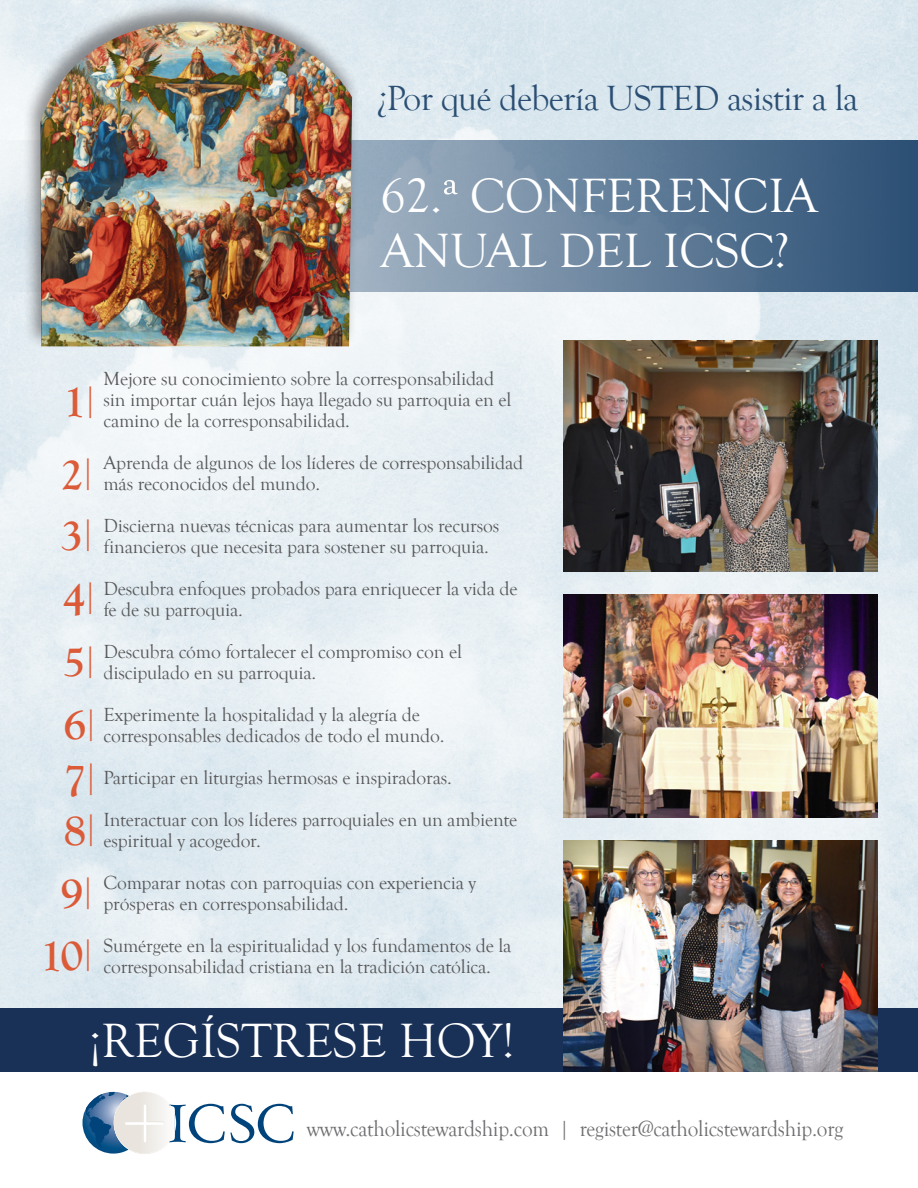
<style>
.page{position:relative;width:918px;height:1188px;background:#fff}
.page>*{position:absolute;margin:0;border:0;box-sizing:border-box;transform-origin:0 0}
.t1{font:49.5px/54.8px "Goudy Old Style T";color:#fff}
.t2{font:700 44.85px "Goudy Old Style T";color:#db5b38}
.t3{font:36px "Goudy Old Style T";letter-spacing:-.02em;color:#2b4f74}
.t4{font:22.5px "Goudy Old Style T";letter-spacing:-.01em;color:#6c6d70;scale:.94 1}
.t5{font:19.5px/21px "Goudy Old Style T";letter-spacing:-.01em;color:#57585a}
.s1{font-size:57px}
.s2{font-size:39px}
</style>
<div class="page">
<img style="left:0;top:0;width:918px;height:1009px">
<svg style="left:0;top:140px;width:918px;height:152px;background:#69839d"></svg>
<svg style="left:82px;top:1092px;width:212px;height:62px"></svg>
<hr style="left:145px;top:1104px;width:2px;height:38px;background:#e9e5de">
<hr style="left:125px;top:1121px;width:39px;height:3px;background:#e9e5de">
<hr style="left:125px;top:1122px;width:39px;height:3px;background:#fff">
<hr style="left:144px;top:1104px;width:2px;height:38px;background:#fff">
<div style="left:0;top:1009px;width:918px;height:63px;background:#193057"></div>
<div style="left:23px;top:0;width:337px;height:349px;background:#231f20;opacity:.48"></div>
<img style="left:41px;top:22px;width:311px;height:324px">
<img style="left:563px;top:340px;width:315px;height:231px">
<img style="left:563px;top:594px;width:315px;height:224px">
<img style="left:563px;top:841px;width:315px;height:231px">
<p class="t3" style="left:377px;top:78px;width:483px">¿Por qué debería USTED asistir a la</p>
<p class="t1" style="left:381px;top:170px;width:438px">62.<span class="s1">ª</span> CONFERENCIA<br>ANUAL DEL ICSC?</p>
<p class="t2" style="left:63px;top:376px;width:34px">1<span class="s2">|</span></p>
<p class="t2" style="left:61px;top:449px;width:34px">2<span class="s2">|</span></p>
<p class="t2" style="left:61px;top:510px;width:34px">3<span class="s2">|</span></p>
<p class="t2" style="left:63px;top:573px;width:34px">4<span class="s2">|</span></p>
<p class="t2" style="left:63px;top:636px;width:34px">5<span class="s2">|</span></p>
<p class="t2" style="left:64px;top:699px;width:34px">6<span class="s2">|</span></p>
<p class="t2" style="left:64px;top:754px;width:34px">7<span class="s2">|</span></p>
<p class="t2" style="left:64px;top:805px;width:34px">8<span class="s2">|</span></p>
<p class="t2" style="left:61px;top:868px;width:34px">9<span class="s2">|</span></p>
<p class="t2" style="left:40px;top:930px;width:54px">10<span class="s2">|</span></p>
<p class="t5" style="left:104px;top:369px;width:409px">Mejore su conocimiento sobre la corresponsabilidad sin importar cuán lejos haya llegado su parroquia en el camino de la corresponsabilidad.</p>
<p class="t5" style="left:104px;top:453px;width:421px">Aprenda de algunos de los líderes de corresponsabilidad más reconocidos del mundo.</p>
<p class="t5" style="left:104px;top:516px;width:398px">Discierna nuevas técnicas para aumentar los recursos financieros que necesita para sostener su parroquia.</p>
<p class="t5" style="left:104px;top:579px;width:416px">Descubra enfoques probados para enriquecer la vida de fe de su parroquia.</p>
<p class="t5" style="left:104px;top:642px;width:360px">Descubra cómo fortalecer el compromiso con el discipulado en su parroquia.</p>
<p class="t5" style="left:104px;top:705px;width:343px">Experimente la hospitalidad y la alegría de corresponsables dedicados de todo el mundo.</p>
<p class="t5" style="left:104px;top:768px;width:350px">Participar en liturgias hermosas e inspiradoras.</p>
<p class="t5" style="left:104px;top:810px;width:415px">Interactuar con los líderes parroquiales en un ambiente espiritual y acogedor.</p>
<p class="t5" style="left:104px;top:873px;width:374px">Comparar notas con parroquias con experiencia y prósperas en corresponsabilidad.</p>
<p class="t5" style="left:104px;top:936px;width:410px">Sumérgete en la espiritualidad y los fundamentos de la corresponsabilidad cristiana en la tradición católica.</p>
<p class="t1" style="left:89px;top:1015px;width:427px">¡REGÍSTRESE HOY!</p>
<p class="t4" style="left:307px;top:1116px;width:572px">www.catholicstewardship.com | register@catholicstewardship.org</p>
</div>
